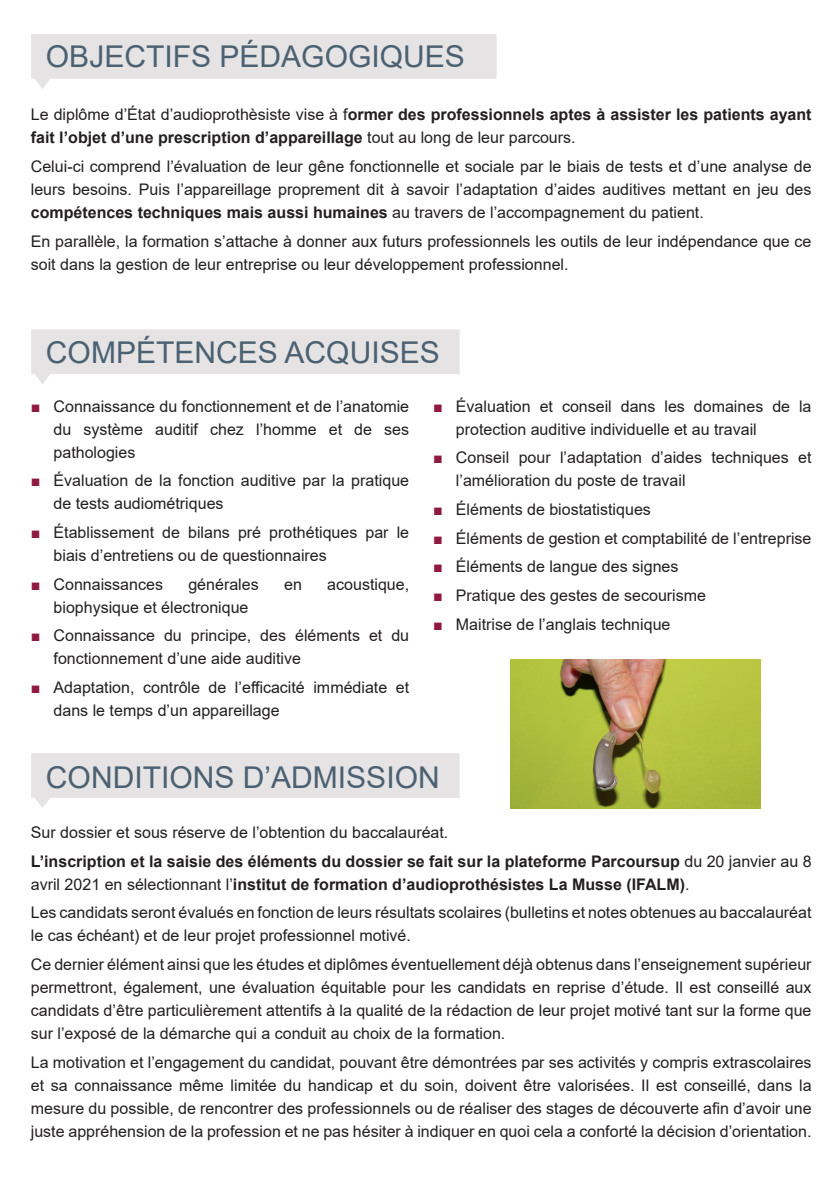
<style>
.page{position:relative;width:840px;height:1191px;background:#fff}
.page>*{position:absolute;margin:0;border:0;box-sizing:border-box;transform-origin:0 0}
.t1{font:30px "Arial";color:#4b6172}
.t2{font:16px/23px "Arial";color:#231f20}
.t3{font:700 16px/23px "Arial";color:#231f20}
.s1{font-weight:400}
.s2{font-weight:700}
.s3{color:#901941}
</style>
<div class="page">
<svg style="left:31px;top:329px;width:428px;height:55px"></svg>
<svg style="left:31px;top:34px;width:465px;height:55px"></svg>
<svg style="left:31px;top:753px;width:428px;height:55px"></svg>
<img style="left:510px;top:659px;width:250px;height:149px">
<p class="t1" style="left:46px;top:36px;width:420px">OBJECTIFS PÉDAGOGIQUES</p>
<p class="t3" style="left:31px;top:103px;width:781px"><span class="s1">Le diplôme d’État d’audioprothèsiste vise à f</span>ormer des professionnels aptes à assister les patients ayant fait l’objet d’une prescription d’appareillage <span class="s1">tout au long de leur parcours.</span></p>
<p class="t2" style="left:31px;top:155px;width:781px;text-align:justify">Celui-ci comprend l’évaluation de leur gêne fonctionnelle et sociale par le biais de tests et d’une analyse de leurs besoins. Puis l’appareillage proprement dit à savoir l’adaptation d’aides auditives mettant en jeu des <span class="s2">compétences techniques mais aussi humaines</span> au travers de l’accompagnement du patient.</p>
<p class="t2" style="left:31px;top:229px;width:781px">En parallèle, la formation s’attache à donner aux futurs professionnels les outils de leur indépendance que ce soit dans la gestion de leur entreprise ou leur développement professionnel.</p>
<p class="t1" style="left:46px;top:331px;width:395px">COMPÉTENCES ACQUISES</p>
<p class="t2" style="left:53px;top:394px;width:357px;text-align:justify;text-indent:-23px"><span class="s3">■</span> Connaissance du fonctionnement et de l’anatomie du système auditif chez l’homme et de ses pathologies</p>
<p class="t2" style="left:53px;top:469px;width:357px;text-indent:-23px"><span class="s3">■</span> Évaluation de la fonction auditive par la pratique de tests audiométriques</p>
<p class="t2" style="left:53px;top:521px;width:357px;text-indent:-23px"><span class="s3">■</span> Établissement de bilans pré prothétiques par le biais d’entretiens ou de questionnaires</p>
<p class="t2" style="left:31px;top:572px;width:134px"><span class="s3">■</span> Connaissances</p>
<p class="t2" style="left:188px;top:572px;width:72px">générales</p>
<p class="t2" style="left:284px;top:572px;width:19px">en</p>
<p class="t2" style="left:327px;top:572px;width:83px">acoustique,</p>
<p class="t2" style="left:53px;top:595px;width:196px">biophysique et électronique</p>
<p class="t2" style="left:53px;top:624px;width:357px;text-indent:-23px"><span class="s3">■</span> Connaissance du principe, des éléments et du fonctionnement d’une aide auditive</p>
<p class="t2" style="left:53px;top:676px;width:357px;text-indent:-23px"><span class="s3">■</span> Adaptation, contrôle de l’efficacité immédiate et dans le temps d’un appareillage</p>
<p class="t2" style="left:455px;top:394px;width:357px;text-indent:-23px"><span class="s3">■</span> Évaluation et conseil dans les domaines de la protection auditive individuelle et au travail</p>
<p class="t2" style="left:455px;top:446px;width:357px;text-indent:-23px"><span class="s3">■</span> Conseil pour l’adaptation d’aides techniques et l’amélioration du poste de travail</p>
<p class="t2" style="left:433px;top:498px;width:219px"><span class="s3">■</span> Éléments de biostatistiques</p>
<p class="t2" style="left:433px;top:526px;width:379px"><span class="s3">■</span> Éléments de gestion et comptabilité de l’entreprise</p>
<p class="t2" style="left:433px;top:555px;width:247px"><span class="s3">■</span> Éléments de langue des signes</p>
<p class="t2" style="left:433px;top:584px;width:274px"><span class="s3">■</span> Pratique des gestes de secourisme</p>
<p class="t2" style="left:433px;top:612px;width:238px"><span class="s3">■</span> Maitrise de l’anglais technique</p>
<p class="t1" style="left:46px;top:756px;width:395px">CONDITIONS D’ADMISSION</p>
<p class="t2" style="left:31px;top:821px;width:419px">Sur dossier et sous réserve de l’obtention du baccalauréat.</p>
<p class="t3" style="left:31px;top:850px;width:781px">L’inscription et la saisie des éléments du dossier se fait sur la plateforme Parcoursup <span class="s1">du 20 janvier au 8 avril 2021 en sélectionnant l’</span>institut de formation d’audioprothésistes La Musse (IFALM)<span class="s1">.</span></p>
<p class="t2" style="left:31px;top:901px;width:781px">Les candidats seront évalués en fonction de leurs résultats scolaires (bulletins et notes obtenues au baccalauréat le cas échéant) et de leur projet professionnel motivé.</p>
<p class="t2" style="left:31px;top:953px;width:781px;text-align:justify">Ce dernier élément ainsi que les études et diplômes éventuellement déjà obtenus dans l’enseignement supérieur permettront, également, une évaluation équitable pour les candidats en reprise d’étude. Il est conseillé aux candidats d’être particulièrement attentifs à la qualité de la rédaction de leur projet motivé tant sur la forme que sur l’exposé de la démarche qui a conduit au choix de la formation.</p>
<p class="t2" style="left:31px;top:1050px;width:781px;text-align:justify">La motivation et l’engagement du candidat, pouvant être démontrées par ses activités y compris extrascolaires et sa connaissance même limitée du handicap et du soin, doivent être valorisées. Il est conseillé, dans la mesure du possible, de rencontrer des professionnels ou de réaliser des stages de découverte afin d’avoir une juste appréhension de la profession et ne pas hésiter à indiquer en quoi cela a conforté la décision d’orientation.</p>
</div>
